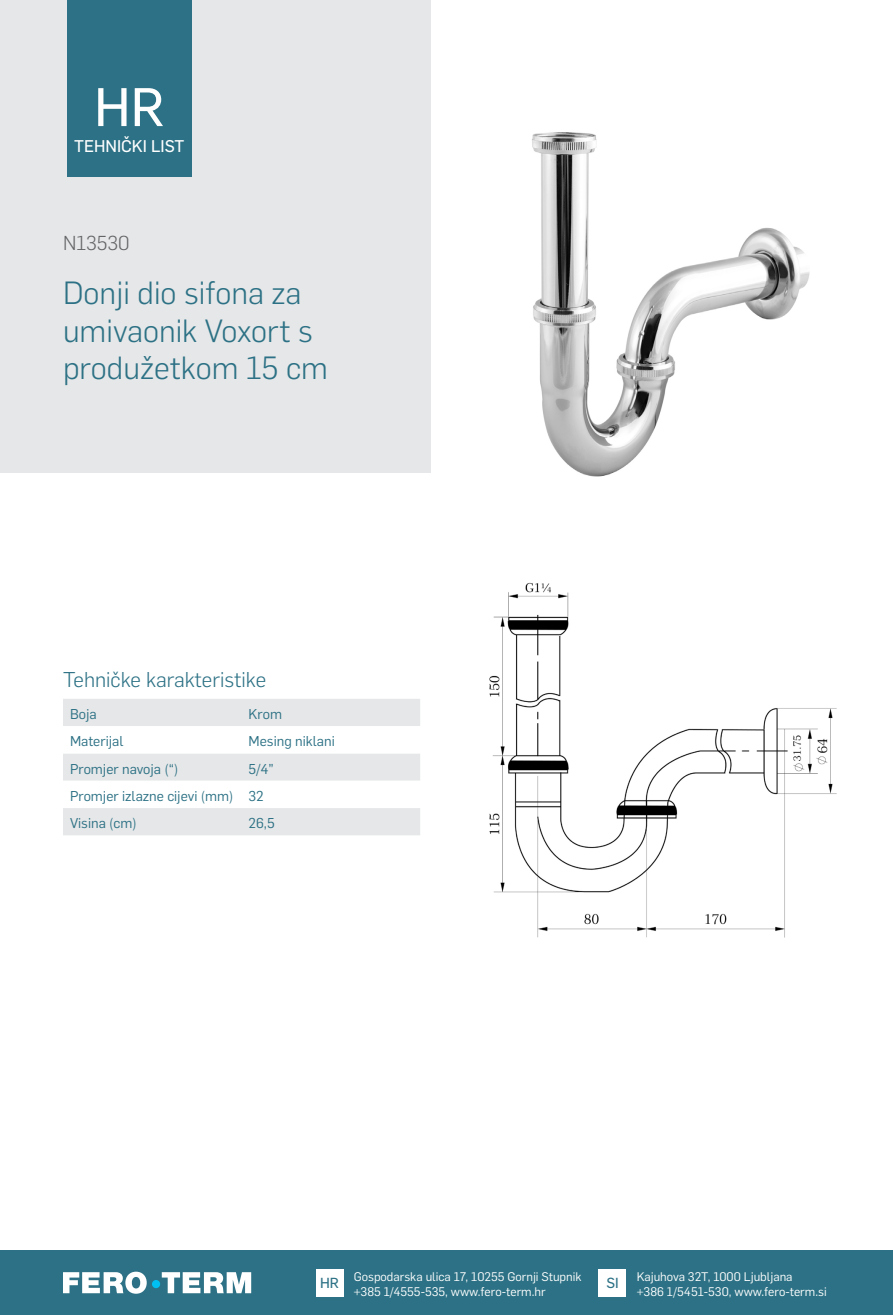
<style>
.page{position:relative;width:893px;height:1315px;background:#fff}
.page>*{position:absolute;margin:0;border:0;box-sizing:border-box;transform-origin:0 0}
.t1{font:53.2px "Flama Basic";color:#fff}
.t2{font:300 31.5px/37.8px "Flama";color:#2c7185}
.t3{font:300 21px "Flama";color:#2c7185}
.t4{font:300 19.78px "Flama";color:#636466}
.t5{font:16.62px "Flama Basic";color:#fff}
.t6{font:14.35px "Flama Basic";color:#2c7185}
.t7{font:14px/27.3px "Flama";color:#2c7185}
.t8{font:12.25px/15.8px "Flama";color:#fff}
</style>
<div class="page">
<div style="left:0;top:1250px;width:893px;height:65px;background:#2c7185"></div>
<div style="left:316px;top:1269px;width:27px;height:27px;background:#fff"></div>
<div style="left:599px;top:1269px;width:27px;height:27px;background:#fff"></div>
<svg style="left:63px;top:1271px;width:188px;height:22px"></svg>
<div style="left:152px;top:1280px;width:8px;height:8px;background:#00c0f3;border-radius:50%"></div>
<img style="left:532px;top:132px;width:278px;height:345px">
<img style="left:489px;top:582px;width:348px;height:356px">
<div style="left:0;top:0;width:430px;height:472px;background:#e6e7e8"></div>
<div style="left:67px;top:0;width:124px;height:177px;background:#2c7185"></div>
<div style="left:63px;top:699px;width:357px;height:136px;background:#e6e7e8"></div>
<svg style="left:63px;top:726px;width:357px;height:82px"></svg>
<h1 class="t1" style="left:94px;top:70px;width:72px">HR</h1>
<h3 class="t5" style="left:74px;top:134px;width:112px">TEHNIČKI LIST</h3>
<h3 class="t4" style="left:63px;top:229px;width:68px">N13530</h3>
<h2 class="t2" style="left:63px;top:272px;width:266px">Donji dio sifona za umivaonik Voxort s produžetkom 15 cm</h2>
<h3 class="t3" style="left:63px;top:665px;width:205px">Tehničke karakteristike</h3>
<p class="t7" style="left:70px;top:699px;width:28px">Boja</p>
<p class="t7" style="left:249px;top:699px;width:35px">Krom</p>
<p class="t7" style="left:70px;top:727px;width:55px">Materijal</p>
<p class="t7" style="left:249px;top:727px;width:88px">Mesing niklani</p>
<p class="t7" style="left:70px;top:754px;width:110px">Promjer navoja (“)</p>
<p class="t7" style="left:70px;top:754px;width:205px;text-indent:179px">5/4”<br>Promjer izlazne cijevi (mm) 32<br>Visina (cm)</p>
<p class="t7" style="left:249px;top:809px;width:28px">26,5</p>
<p class="t6" style="left:320px;top:1272px;width:20px">HR</p>
<p class="t8" style="left:637px;top:1267px;width:191px">Kajuhova 32T, 1000 Ljubljana<br>+386 1/5451-530, www.fero-term.si</p>
<p class="t8" style="left:354px;top:1267px;width:229px">Gospodarska ulica 17, 10255 Gornji Stupnik +385 1/4555-535, www.fero-term.hr</p>
<p class="t6" style="left:606px;top:1272px;width:14px">SI</p>
</div>
